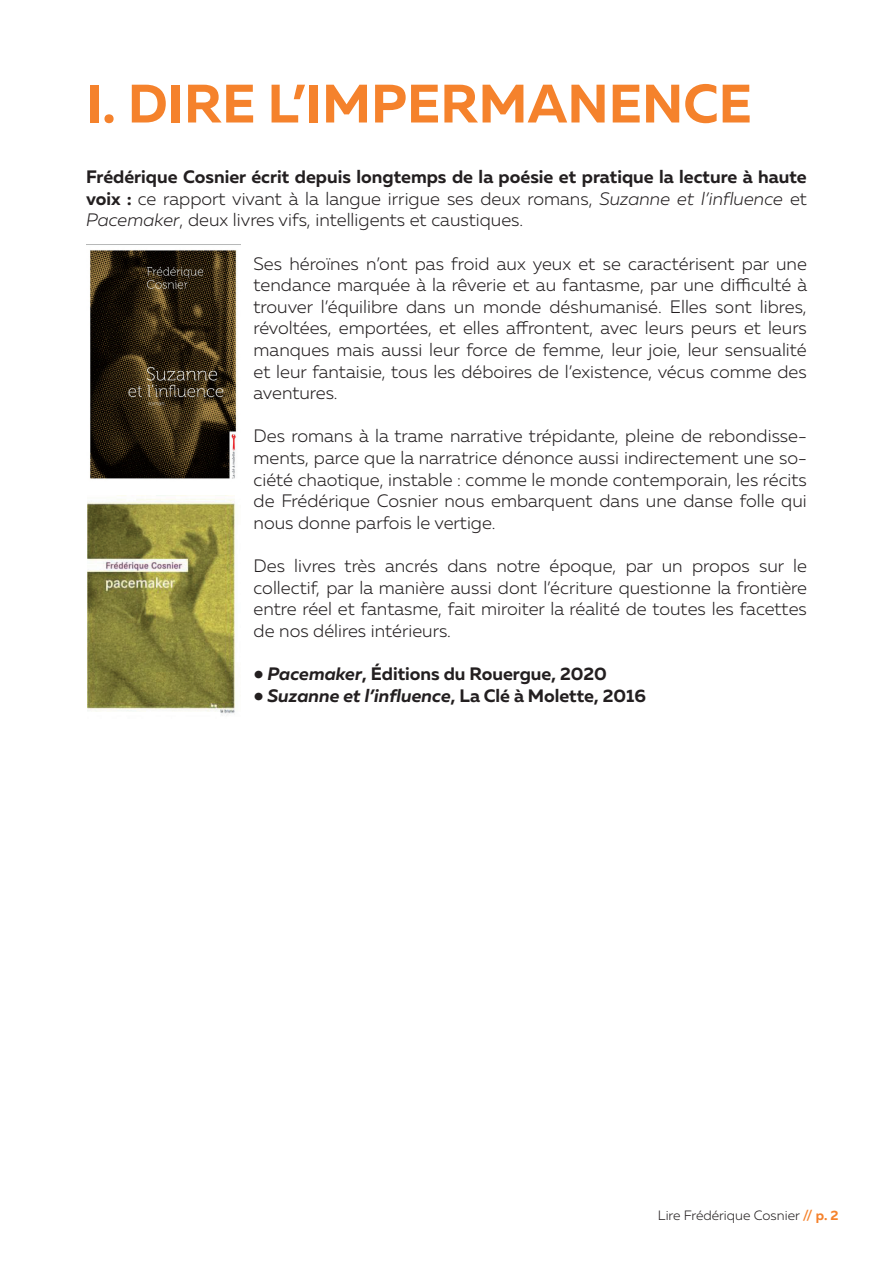
<style>
.page{position:relative;width:893px;height:1263px;background:#fff}
.page>*{position:absolute;margin:0;border:0;box-sizing:border-box;transform-origin:0 0}
.t1{font:700 54px "Muller";color:#f5822c}
.t2{font:300 18px/21.6px "Muller";color:#231f20;text-align:justify}
.t3{font:italic 700 18px "Muller";color:#231f20}
.t4{font:700 18px "Muller";color:#231f20}
.t5{font:300 13.5px "Muller";color:#231f20}
.s1{font-weight:700}
.s2{font-style:italic}
.s3{font-family:"Lato"}
.s4{font-family:"Lato";font-style:normal}
.s5{font-style:normal}
.s6{font-weight:700;color:#f5822c}
</style>
<div class="page">
<img style="left:90px;top:250px;width:147px;height:229px">
<img style="left:88px;top:499px;width:148px;height:215px">
<h1 class="t1" style="left:86px;top:70px;width:667px">I. DIRE L’IMPERMANENCE</h1>
<p class="t2" style="left:86px;top:166px;width:722px"><span class="s1">Frédérique Cosnier écrit depuis longtemps de la poésie et pratique la lecture à haute voix :</span> ce rapport vivant à la langue irrigue ses deux romans, <span class="s2">Suzanne et l’influence</span> et <span class="s2">Pacemaker</span>, deux livres vifs, intelligents et caustiques.</p>
<p class="t2" style="left:254px;top:252px;width:555px">Ses héroïnes n’ont pas froid aux yeux et se caractérisent par une tendance marquée à la rêverie et au fantasme, par une difficulté à trouver l’équilibre dans un monde déshumanisé. Elles sont libres, révoltées, emportées, et elles affrontent, avec leurs peurs et leurs manques mais aussi leur force de femme, leur joie, leur sensualité et leur fantaisie, tous les déboires de l’existence, vécus comme des aventures.</p>
<p class="t2" style="left:254px;top:425px;width:555px">Des romans à la trame narrative trépidante, pleine de rebondisse&shy;ments, parce que la narratrice dénonce aussi indirectement une so&shy;ciété chaotique, instable : comme le monde contemporain, les récits de Frédérique Cosnier nous embarquent dans une danse folle qui nous donne parfois le vertige.</p>
<p class="t2" style="left:254px;top:555px;width:555px">Des livres très ancrés dans notre époque, par un propos sur le collectif, par la manière aussi dont l’écriture questionne la frontière entre réel et fantasme, fait miroiter la réalité de toutes les facettes de nos délires intérieurs.</p>
<p class="t4" style="left:254px;top:662px;width:355px"><span class="s3">•</span> <span class="s2">Pacemaker</span>, Éditions du Rouergue, 2020</p>
<p class="t3" style="left:254px;top:684px;width:394px"><span class="s4">•</span> Suzanne et l’influence<span class="s5">, La Clé à Molette, 2016</span></p>
<p class="t5" style="left:658px;top:1207px;width:182px">Lire Frédérique Cosnier <span class="s6">// p. 2</span></p>
</div>
